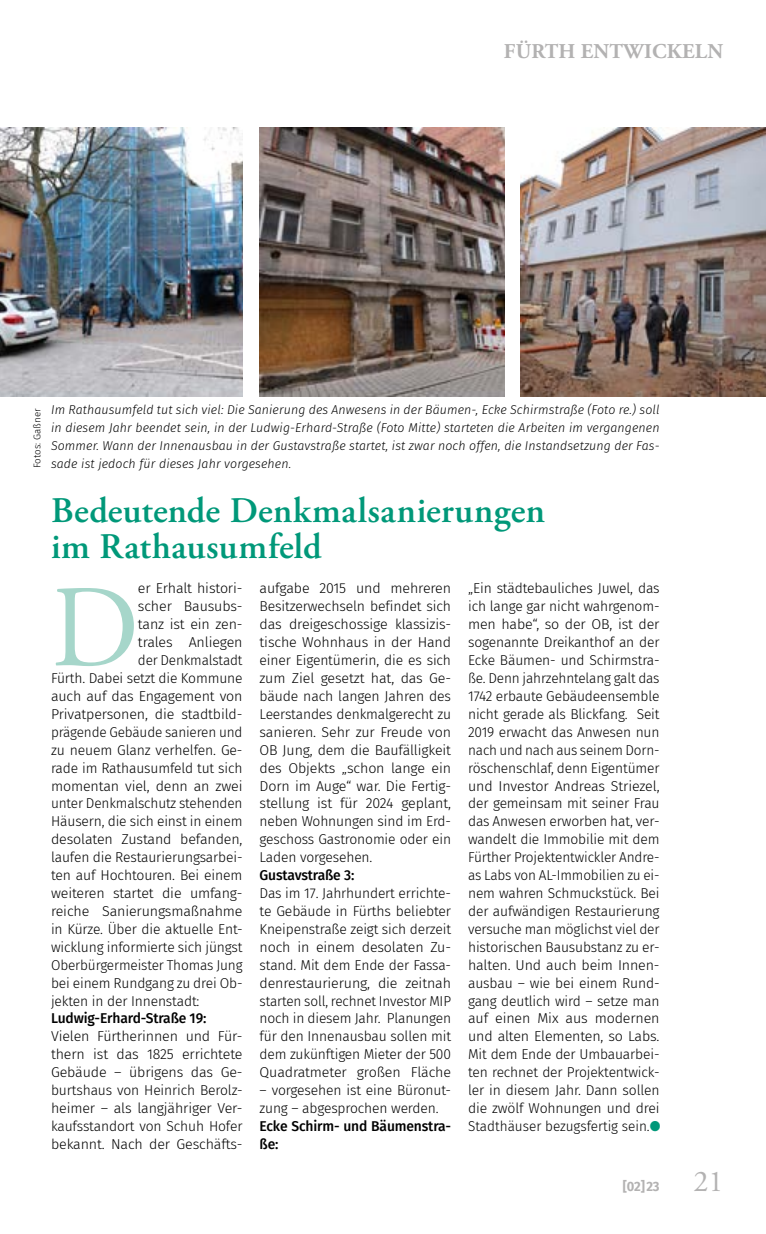
<style>
.page{position:relative;width:766px;height:1234px;background:#fff}
.page>*{position:absolute;margin:0;border:0;box-sizing:border-box;transform-origin:0 0}
.Fließtext_Fira_leich{font:116.25px "Adobe Garamond Pro";color:#a6d6ca}
.Headline_45pt_Adobe{font:600 36px/36px "Adobe Garamond Pro";letter-spacing:.01em;color:#009879}
.t1{font:30px "Adobe Garamond Pro";color:#b3b2b2}
.Rubrikheadline_grau{font:700 21px "Adobe Garamond Pro";letter-spacing:.015em;color:#b3b2b2}
.Fließtext_Fira_leich-2{font:300 14.25px/17.9px "Fira Sans";letter-spacing:-.01em;color:#000;text-align:justify}
.Fließtext_Fira_leich-3{font:300 14.25px "Fira Sans";letter-spacing:-.01em;color:#000;scale:.95 1}
.Fließtext_Fira_leich-4{font:500 14.25px/17.9px "Fira Sans";letter-spacing:-.01em;color:#000}
.t2{font:700 13.5px "Fira Sans";color:#b3b2b2;scale:.96 1}
.t3{font:italic 300 12.75px/17.9px "Fira Sans";letter-spacing:.01em;color:#000;text-align:justify}
.t4{font:300 9.75px "Fira Sans";color:#000}
.s1{color:#009879}
</style>
<div class="page">
<img style="left:0;top:128px;width:242px;height:268px">
<img style="left:259px;top:128px;width:245px;height:268px">
<img style="left:520px;top:128px;width:245px;height:268px">
<h1 class="Rubrikheadline_grau" style="left:503px;top:39px;width:221px">FÜRTH ENTWICKELN</h1>
<p class="t4" style="left:30px;top:468px;width:61px;rotate:-90deg">Fotos: Gaßner</p>
<p class="t3" style="left:51px;top:401px;width:610px">Im Rathausumfeld tut sich viel: Die Sanierung des Anwesens in der Bäumen-, Ecke Schirmstraße (Foto re.) soll in diesem Jahr beendet sein, in der Ludwig-Erhard-Straße (Foto Mitte) starteten die Arbeiten im vergangenen Sommer. Wann der Innenausbau in der Gustavstraße startet, ist zwar noch offen, die Instandsetzung der Fas&shy;sade ist jedoch für dieses Jahr vorgesehen.</p>
<h1 class="Headline_45pt_Adobe" style="left:51px;top:492px;width:495px">Bedeutende Denkmalsanierungen im Rathausumfeld</h1>
<p class="Fließtext_Fira_leich" style="left:51px;top:558px;width:89px">D</p>
<p class="Fließtext_Fira_leich-2" style="left:138px;top:579px;width:106px">er Erhalt histori-</p>
<p class="Fließtext_Fira_leich-2" style="left:468px;top:579px;width:194px">„Ein städtebauliches Juwel, das ich lange gar nicht wahrgenom&shy;men habe“, so der OB, ist der sogenannte Dreikanthof an der Ecke Bäumen- und Schirmstra&shy;ße. Denn jahrzehntelang galt das 1742 erbaute Gebäudeensemble nicht gerade als Blickfang. Seit 2019 erwacht das Anwesen nun nach und nach aus seinem Dorn&shy;röschenschlaf, denn Eigentümer und Investor Andreas Striezel, der gemeinsam mit seiner Frau das Anwesen erworben hat, ver&shy;wandelt die Immobilie mit dem Fürther Projektentwickler Andre&shy;as Labs von AL-Immobilien zu ei&shy;nem wahren Schmuckstück. Bei der aufwändigen Restaurierung versuche man möglichst viel der historischen Bausubstanz zu er&shy;halten. Und auch beim Innen&shy;ausbau – wie bei einem Rund&shy;gang deutlich wird – setze man auf einen Mix aus modernen und alten Elementen, so Labs.<br>Mit dem Ende der Umbauarbei&shy;ten rechnet der Projektentwick&shy;ler in diesem Jahr. Dann sollen die zwölf Wohnungen und drei Stadthäuser bezugsfertig sein.<span class="s1">●</span></p>
<p class="Fließtext_Fira_leich-2" style="left:259px;top:579px;width:193px">aufgabe 2015 und mehreren Besitzerwechseln befindet sich das dreigeschossige klassizis&shy;tische Wohnhaus in der Hand einer Eigentümerin, die es sich zum Ziel gesetzt hat, das Ge&shy;bäude nach langen Jahren des Leerstandes denkmalgerecht zu sanieren. Sehr zur Freude von OB Jung, dem die Baufälligkeit des Objekts „schon lange ein Dorn im Auge“ war. Die Fertig&shy;stellung ist für 2024 geplant, neben Wohnungen sind im Erd&shy;geschoss Gastronomie oder ein Laden vorgesehen.</p>
<p class="Fließtext_Fira_leich-4" style="left:259px;top:865px;width:96px">Gustavstraße 3:</p>
<p class="Fließtext_Fira_leich-2" style="left:259px;top:883px;width:193px">Das im 17. Jahrhundert errichte&shy;te Gebäude in Fürths beliebter Kneipenstraße zeigt sich derzeit noch in einem desolaten Zu&shy;stand. Mit dem Ende der Fassa&shy;denrestaurierung, die zeitnah starten soll, rechnet Investor MIP noch in diesem Jahr. Planungen für den Innenausbau sollen mit dem zukünftigen Mieter der 500<br>Quadratmeter großen Fläche</p>
<p class="Fließtext_Fira_leich-2" style="left:259px;top:1080px;width:193px">– vorgesehen ist eine Büronut&shy;zung – abgesprochen werden.</p>
<p class="Fließtext_Fira_leich-4" style="left:259px;top:1116px;width:193px">Ecke Schirm- und Bäumenstra&shy;ße:</p>
<p class="Fließtext_Fira_leich-2" style="left:138px;top:597px;width:106px">scher Bausubs-</p>
<p class="Fließtext_Fira_leich-2" style="left:138px;top:615px;width:106px">tanz ist ein zen-</p>
<p class="Fließtext_Fira_leich-2" style="left:138px;top:633px;width:106px">trales Anliegen</p>
<p class="Fließtext_Fira_leich-3" style="left:138px;top:650px;width:111px">der Denkmalstadt</p>
<p class="Fließtext_Fira_leich-2" style="left:51px;top:669px;width:193px">Fürth. Dabei setzt die Kommune</p>
<p class="Fließtext_Fira_leich-2" style="left:51px;top:687px;width:193px">auch auf das Engagement von</p>
<p class="Fließtext_Fira_leich-2" style="left:51px;top:704px;width:193px">Privatpersonen, die stadtbild-</p>
<p class="Fließtext_Fira_leich-3" style="left:51px;top:721px;width:203px">prägende Gebäude sanieren und</p>
<p class="Fließtext_Fira_leich-2" style="left:51px;top:740px;width:193px">zu neuem Glanz verhelfen. Ge-</p>
<p class="Fließtext_Fira_leich-2" style="left:51px;top:758px;width:193px">rade im Rathausumfeld tut sich</p>
<p class="Fließtext_Fira_leich-2" style="left:51px;top:776px;width:193px">momentan viel, denn an zwei</p>
<p class="Fließtext_Fira_leich-3" style="left:51px;top:793px;width:203px">unter Denkmalschutz stehenden</p>
<p class="Fließtext_Fira_leich-2" style="left:51px;top:812px;width:193px">Häusern, die sich einst in einem</p>
<p class="Fließtext_Fira_leich-2" style="left:51px;top:830px;width:193px">desolaten Zustand befanden,</p>
<p class="Fließtext_Fira_leich-2" style="left:51px;top:848px;width:193px">laufen die Restaurierungsarbei-</p>
<p class="Fließtext_Fira_leich-2" style="left:51px;top:866px;width:193px">ten auf Hochtouren. Bei einem</p>
<p class="Fließtext_Fira_leich-2" style="left:51px;top:883px;width:193px">weiteren startet die umfang-</p>
<p class="Fließtext_Fira_leich-2" style="left:51px;top:901px;width:193px">reiche Sanierungsmaßnahme</p>
<p class="Fließtext_Fira_leich-2" style="left:51px;top:919px;width:193px">in Kürze. Über die aktuelle Ent-</p>
<p class="Fließtext_Fira_leich-2" style="left:51px;top:937px;width:193px">wicklung informierte sich jüngst</p>
<p class="Fließtext_Fira_leich-3" style="left:51px;top:954px;width:203px">Oberbürgermeister Thomas Jung</p>
<p class="Fließtext_Fira_leich-2" style="left:51px;top:973px;width:193px">bei einem Rundgang zu drei Ob-</p>
<p class="Fließtext_Fira_leich-2" style="left:51px;top:991px;width:150px">jekten in der Innenstadt:</p>
<p class="Fließtext_Fira_leich-4" style="left:51px;top:1008px;width:157px">Ludwig-Erhard-Straße 19:</p>
<p class="Fließtext_Fira_leich-2" style="left:51px;top:1027px;width:193px">Vielen Fürtherinnen und Für&shy;thern ist das 1825 errichtete Gebäude – übrigens das Ge&shy;burtshaus von Heinrich Berolz&shy;heimer – als langjähriger Ver&shy;kaufsstandort von Schuh Hofer bekannt. Nach der Geschäfts-</p>
<p class="t2" style="left:622px;top:1174px;width:40px">[02]23</p>
<h3 class="t1" style="left:693px;top:1163px;width:31px">21</h3>
</div>
